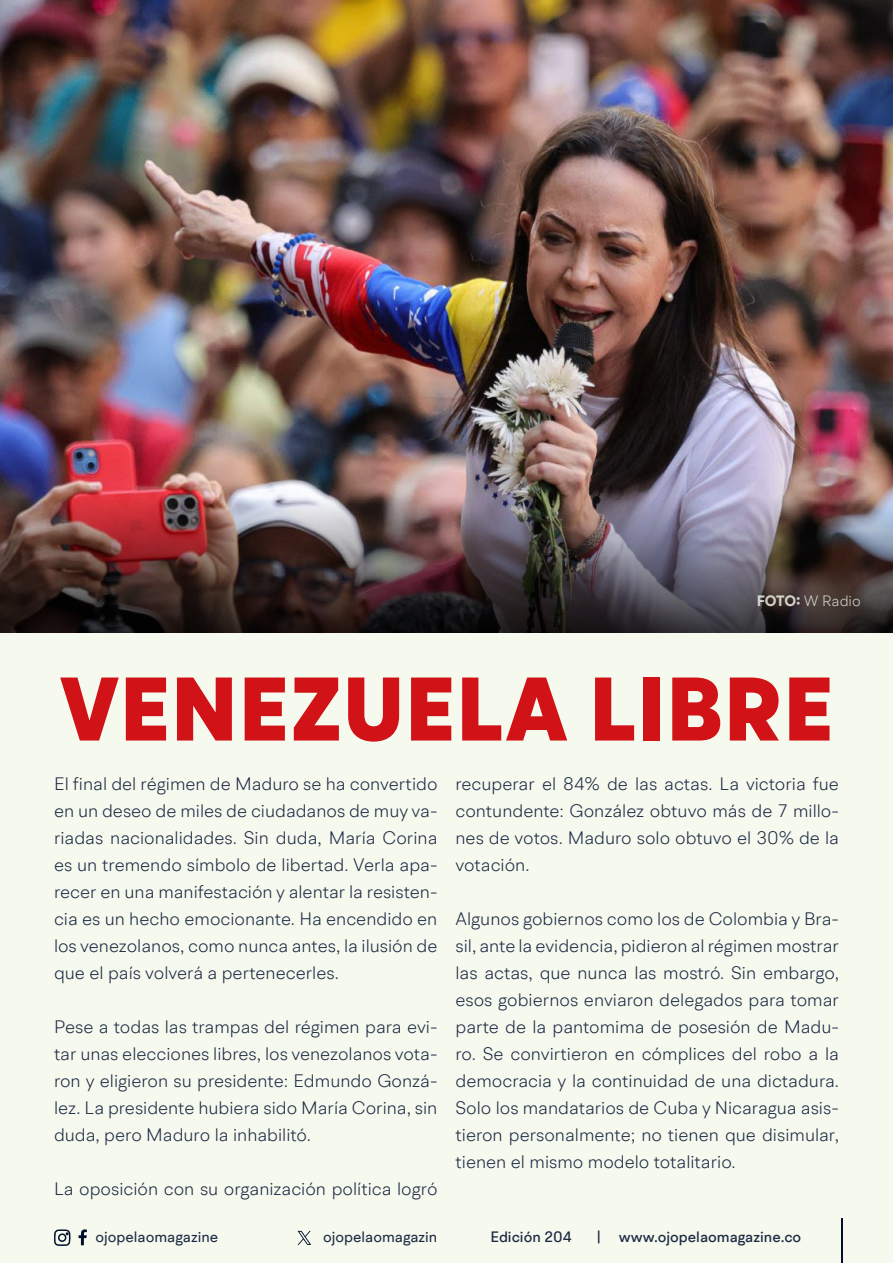
<style>
.page{position:relative;width:893px;height:1263px;background:#f6f9ee}
.page>*{position:absolute;margin:0;border:0;box-sizing:border-box;transform-origin:0 0}
.t1{font:900 90px "BR Hendrix";letter-spacing:.01em;color:#d11217}
.t2{font:300 18px/27px "BR Hendrix";color:#1b2943;text-align:justify}
.t3{font:500 15px "BR Hendrix";color:#1b2943}
.t4{font:15px "BR Hendrix";color:#1b2943}
.t5{font:300 15px "BR Hendrix";color:#f5faed}
.s1{font-weight:700}
</style>
<div class="page">
<svg style="left:79px;top:1229px;width:8px;height:16px"></svg>
<svg style="left:54px;top:1229px;width:17px;height:17px"></svg>
<hr style="left:841px;top:1219px;width:1px;height:44px;background:#000f2b">
<svg style="left:298px;top:1231px;width:13px;height:14px"></svg>
<img style="left:0;top:0;width:893px;height:496px">
<img style="left:0;top:496px;width:893px;height:137px">
<p class="t5" style="left:756px;top:592px;width:106px"><span class="s1">FOTO:</span> W Radio</p>
<h1 class="t1" style="left:60px;top:653px;width:775px">VENEZUELA LIBRE</h1>
<p class="t2" style="left:54px;top:770px;width:385px">El final del régimen de Maduro se ha convertido en un deseo de miles de ciudadanos de muy va&shy;riadas nacionalidades. Sin duda, María Corina es un tremendo símbolo de libertad. Verla apa&shy;recer en una manifestación y alentar la resisten&shy;cia es un hecho emocionante. Ha encendido en los venezolanos, como nunca antes, la ilusión de que el país volverá a pertenecerles.</p>
<p class="t2" style="left:54px;top:1013px;width:385px">Pese a todas las trampas del régimen para evi&shy;tar unas elecciones libres, los venezolanos vota&shy;ron y eligieron su presidente: Edmundo Gonzá&shy;lez. La presidente hubiera sido María Corina, sin duda, pero Maduro la inhabilitó.</p>
<p class="t2" style="left:54px;top:1175px;width:385px">La oposición con su organización política logró</p>
<p class="t2" style="left:455px;top:770px;width:385px">recuperar el 84% de las actas. La victoria fue contundente: González obtuvo más de 7 millo&shy;nes de votos. Maduro solo obtuvo el 30% de la votación.</p>
<p class="t2" style="left:455px;top:905px;width:385px">Algunos gobiernos como los de Colombia y Bra&shy;sil, ante la evidencia, pidieron al régimen mostrar las actas, que nunca las mostró. Sin embargo, esos gobiernos enviaron delegados para tomar parte de la pantomima de posesión de Madu&shy;ro. Se convirtieron en cómplices del robo a la democracia y la continuidad de una dictadura.<br>Solo los mandatarios de Cuba y Nicaragua asis&shy;tieron personalmente; no tienen que disimular, tienen el mismo modelo totalitario.</p>
<p class="t4" style="left:96px;top:1227px;width:124px">ojopelaomagazine</p>
<p class="t4" style="left:323px;top:1227px;width:116px">ojopelaomagazin</p>
<p class="t3" style="left:490px;top:1227px;width:83px">Edición 204</p>
<p class="t3" style="left:596px;top:1227px;width:206px">| www.ojopelaomagazine.co</p>
</div>
